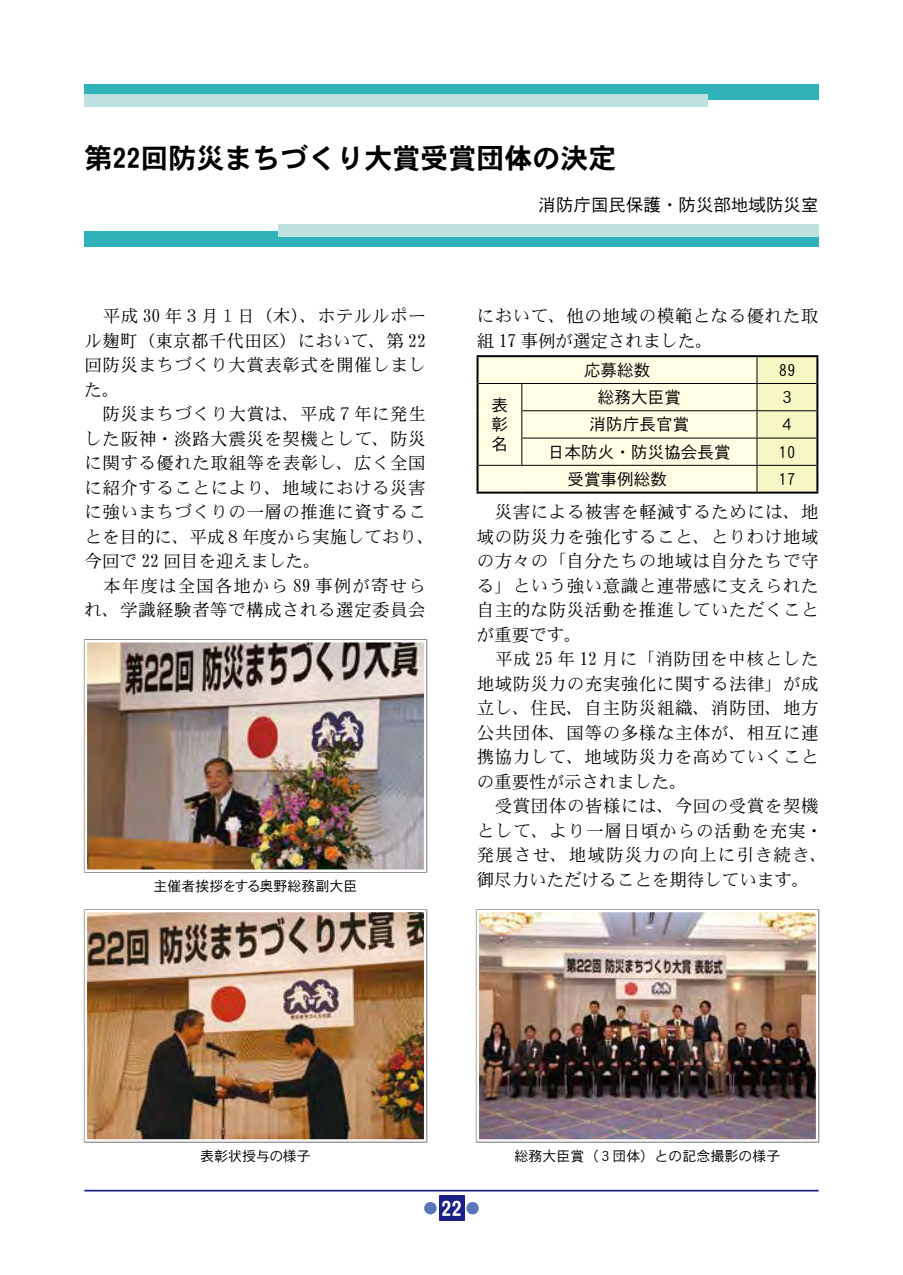
<style>
.page{position:relative;width:903px;height:1275px;background:#fff}
.page>*{position:absolute;margin:0;border:0;box-sizing:border-box;transform-origin:0 0}
.t1{font:28px "DFHS Gothic W7 WIN RKSJ H";color:#000}
.t2{font:21px "DFHS Gothic W7 WIN RKSJ H";color:#fff}
.t3{font:17.5px/24.5px "DFHS Mincho W3 WIN RKSJ H";letter-spacing:.03em;color:#000}
.t4{font:17.5px "DFHS Gothic W3 WING RKSJ H";color:#000}
.t5{font:16.62px/19.2px "DFHS Gothic W3 WIN RKSJ H";color:#000;text-align:justify}
.t6{font:14px "DFHS Gothic W3 WING RKSJ H";color:#000}
.t7{font:14px "DFHS Gothic W3 WIN RKSJ H";color:#000}
.s1{font-family:"DFHS Gothic W7 WING RKSJ H"}
</style>
<div class="page">
<div style="left:439px;top:1196px;width:25px;height:25px;background:#1d2088"></div>
<div style="left:466px;top:1202px;width:13px;height:12px;background:#5976ba;border-radius:50%"></div>
<div style="left:424px;top:1202px;width:13px;height:12px;background:#5976ba;border-radius:50%"></div>
<hr style="left:84px;top:1190px;width:735px;height:1px;background:#1d2088">
<div style="left:84px;top:84px;width:734px;height:16px;background:#2fb2b9"></div>
<div style="left:84px;top:95px;width:624px;height:12px;background:#bce1df"></div>
<div style="left:84px;top:231px;width:734px;height:16px;background:#2fb2b9"></div>
<div style="left:278px;top:224px;width:540px;height:12px;background:#bce1df"></div>
<img style="left:88px;top:643px;width:335px;height:226px">
<div style="left:85px;top:640px;width:341px;height:232px;border:2px solid #fff"></div>
<img style="left:88px;top:913px;width:335px;height:226px">
<div style="left:85px;top:910px;width:341px;height:232px;border:2px solid #fff"></div>
<img style="left:479px;top:913px;width:336px;height:226px">
<div style="left:476px;top:910px;width:342px;height:232px;border:2px solid #fff"></div>
<hr style="left:476px;top:355px;width:46px;height:2px;background:#000">
<hr style="left:476px;top:357px;width:2px;height:26px;background:#000">
<hr style="left:522px;top:355px;width:235px;height:2px;background:#000">
<hr style="left:757px;top:355px;width:61px;height:2px;background:#000">
<hr style="left:816px;top:357px;width:2px;height:26px;background:#000">
<hr style="left:476px;top:383px;width:2px;height:28px;background:#000">
<hr style="left:476px;top:411px;width:2px;height:27px;background:#000">
<hr style="left:476px;top:438px;width:2px;height:27px;background:#000">
<hr style="left:816px;top:383px;width:2px;height:28px;background:#000">
<hr style="left:816px;top:411px;width:2px;height:27px;background:#000">
<hr style="left:816px;top:438px;width:2px;height:27px;background:#000">
<hr style="left:476px;top:465px;width:2px;height:27px;background:#000">
<hr style="left:816px;top:465px;width:2px;height:27px;background:#000">
<hr style="left:476px;top:492px;width:46px;height:2px;background:#000">
<hr style="left:522px;top:492px;width:235px;height:2px;background:#000">
<hr style="left:757px;top:492px;width:61px;height:2px;background:#000">
<svg style="left:477px;top:356px;width:340px;height:137px;background:#efedd2"></svg>
<h1 class="t1" style="left:84px;top:144px;width:533px">第22回防災まちづくり大賞受賞団体の決定</h1>
<p class="t4" style="left:538px;top:196px;width:281px">消防庁国民保護・防災部地域防災室</p>
<p class="t3" style="left:85px;top:304px;width:352px">　平成 30 年３月１日（木）、ホテルルポール麹町（東京都千代田区）において、第 22回防災まちづくり大賞表彰式を開催しました。<br>　防災まちづくり大賞は、平成７年に発生した阪神・淡路大震災を契機として、防災に関する優れた取組等を表彰し、広く全国に紹介することにより、地域における災害に強いまちづくりの一層の推進に資することを目的に、平成８年度から実施しており、今回で 22 回目を迎えました。<br>　本年度は全国各地から 89 事例が寄せられ、学識経験者等で構成される選定委員会</p>
<p class="t3" style="left:477px;top:304px;width:343px">において、他の地域の模範となる優れた取組 17 事例が選定されました。</p>
<p class="t5" style="left:584px;top:361px;width:68px">応募総数</p>
<p class="t5" style="left:779px;top:361px;width:18px">89</p>
<p class="t5" style="left:598px;top:388px;width:85px">総務大臣賞</p>
<p class="t5" style="left:779px;top:388px;width:18px">３</p>
<p class="t5" style="left:589px;top:415px;width:101px">消防庁長官賞</p>
<p class="t5" style="left:779px;top:415px;width:18px">４</p>
<p class="t5" style="left:548px;top:443px;width:184px">日本防火・防災協会長賞</p>
<p class="t5" style="left:779px;top:443px;width:18px">10</p>
<p class="t5" style="left:567px;top:470px;width:101px">受賞事例総数</p>
<p class="t5" style="left:779px;top:470px;width:18px">17</p>
<p class="t5" style="left:491px;top:396px;width:18px">表彰名</p>
<p class="t3" style="left:477px;top:500px;width:352px">　災害による被害を軽減するためには、地域の防災力を強化すること、とりわけ地域の方々の「自分たちの地域は自分たちで守る」という強い意識と連帯感に支えられた自主的な防災活動を推進していただくことが重要です。<br>　平成 25 年 12 月に「消防団を中核とした地域防災力の充実強化に関する法律」が成立し、住民、自主防災組織、消防団、地方公共団体、国等の多様な主体が、相互に連携協力して、地域防災力を高めていくことの重要性が示されました。<br>　受賞団体の皆様には、今回の受賞を契機として、より一層日頃からの活動を充実・発展させ、地域防災力の向上に引き続き、御尽力いただけることを期待しています。</p>
<p class="t6" style="left:153px;top:879px;width:206px">主催者挨拶をする奥野総務副大臣</p>
<p class="t6" style="left:200px;top:1149px;width:112px">表彰状授与の様子</p>
<p class="t7" style="left:514px;top:1149px;width:267px">総務大臣賞（３団体）との記念撮影の様子</p>
<p class="t2" style="left:435px;top:1198px;width:28px"><span class="s1">1</span>22</p>
</div>
